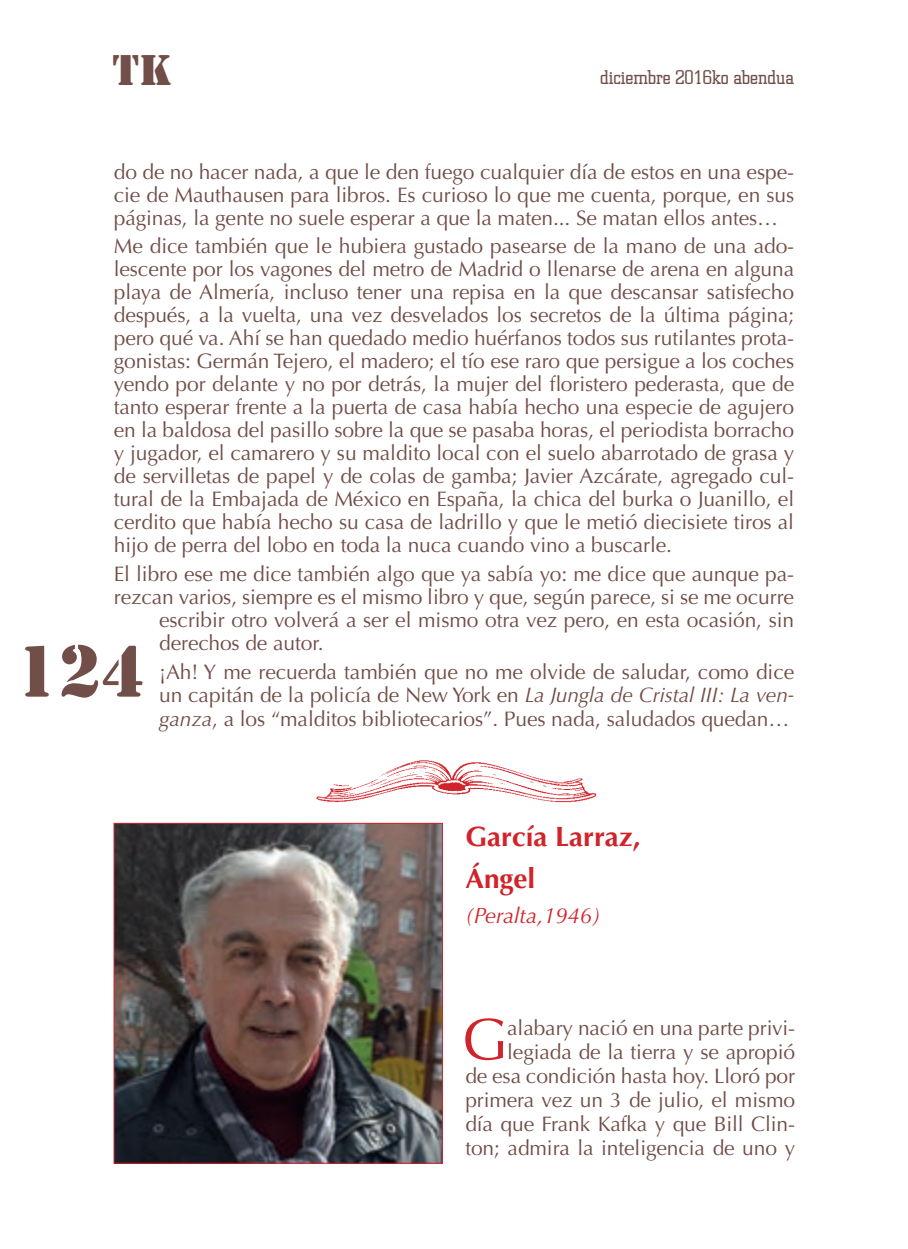
<style>
.page{position:relative;width:908px;height:1249px;background:#fff}
.page>*{position:absolute;margin:0;border:0;box-sizing:border-box;transform-origin:0 0}
.t1{font:68px "Stencil";color:#714e47}
.PARRAFO_PRIMERO{font:58.8px "Optima";color:#d1232a}
.t2{font:40px "Stencil";color:#714e47}
.AUTOR{font:700 28px "Optima";color:#d1232a}
.FECHA_DE_NACIMIENTO{font:italic 22px "Optima";color:#d1232a}
.CUERPO_LIBRO{font:21px/23px "Optima";letter-spacing:-.005em;color:#714e47;text-align:justify}
.PARRAFO_PRIMERO-2{font:21px/24px "Optima";letter-spacing:-.005em;color:#714e47;text-align:justify}
.t3{font:300 20px "Square Slabserif 711 BT";color:#714e47}
.s1{font-style:italic}
</style>
<div class="page">
<img style="left:316px;top:760px;width:281px;height:43px">
<img style="left:116px;top:824px;width:325px;height:337px">
<div style="left:114px;top:822px;width:329px;height:341px;border:1px solid #d1232a"></div>
<h3 class="t2" style="left:112px;top:45px;width:61px">TK</h3>
<p class="t3" style="left:600px;top:64px;width:196px">diciembre 2016ko abendua</p>
<p class="PARRAFO_PRIMERO-2" style="left:114px;top:160px;width:682px;line-height:23px">do de no hacer nada, a que le den fuego cualquier día de estos en una espe&shy;cie de Mauthausen para libros. Es curioso lo que me cuenta, porque, en sus páginas, la gente no suele esperar a que la maten... Se matan ellos antes…</p>
<p class="CUERPO_LIBRO" style="left:114px;top:235px;width:682px">Me dice también que le hubiera gustado pasearse de la mano de una ado&shy;lescente por los vagones del metro de Madrid o llenarse de arena en alguna playa de Almería, incluso tener una repisa en la que descansar satisfecho después, a la vuelta, una vez desvelados los secretos de la última página; pero qué va. Ahí se han quedado medio huérfanos todos sus rutilantes prota&shy;gonistas: Germán Tejero, el madero; el tío ese raro que persigue a los coches yendo por delante y no por detrás, la mujer del floristero pederasta, que de tanto esperar frente a la puerta de casa había hecho una especie de agujero en la baldosa del pasillo sobre la que se pasaba horas, el periodista borracho y jugador, el camarero y su maldito local con el suelo abarrotado de grasa y de servilletas de papel y de colas de gamba; Javier Azcárate, agregado cul&shy;tural de la Embajada de México en España, la chica del burka o Juanillo, el cerdito que había hecho su casa de ladrillo y que le metió diecisiete tiros al hijo de perra del lobo en toda la nuca cuando vino a buscarle.</p>
<p class="CUERPO_LIBRO" style="left:114px;top:562px;width:682px">El libro ese me dice también algo que ya sabía yo: me dice que aunque pa-</p>
<p class="CUERPO_LIBRO" style="left:114px;top:585px;width:682px">rezcan varios, siempre es el mismo libro y que, según parece, si se me ocurre</p>
<p class="CUERPO_LIBRO" style="left:159px;top:608px;width:636px">escribir otro volverá a ser el mismo otra vez pero, en esta ocasión, sin</p>
<p class="CUERPO_LIBRO" style="left:159px;top:631px;width:166px">derechos de autor.</p>
<p class="CUERPO_LIBRO" style="left:159px;top:660px;width:637px">¡Ah! Y me recuerda también que no me olvide de saludar, como dice un capitán de la policía de New York en <span class="s1">La Jungla de Cristal III: La ven&shy;ganza</span>, a los “malditos bibliotecarios”. Pues nada, saludados quedan…</p>
<h1 class="t1" style="left:15px;top:627px;width:130px">124</h1>
<p class="AUTOR" style="left:465px;top:820px;width:177px">García Larraz,</p>
<p class="AUTOR" style="left:465px;top:862px;width:72px">Ángel</p>
<p class="FECHA_DE_NACIMIENTO" style="left:465px;top:902px;width:137px">(Peralta,1946)</p>
<p class="PARRAFO_PRIMERO" style="left:462px;top:1004px;width:47px">G</p>
<p class="PARRAFO_PRIMERO-2" style="left:465px;top:1016px;width:331px;text-align:right">alabary nació en una parte privi&shy;legiada de la tierra y se apropió<br>de esa condición hasta hoy. Lloró por primera vez un 3 de julio, el mismo día que Frank Kafka y que Bill Clin&shy;ton; admira la inteligencia de uno y</p>
</div>
